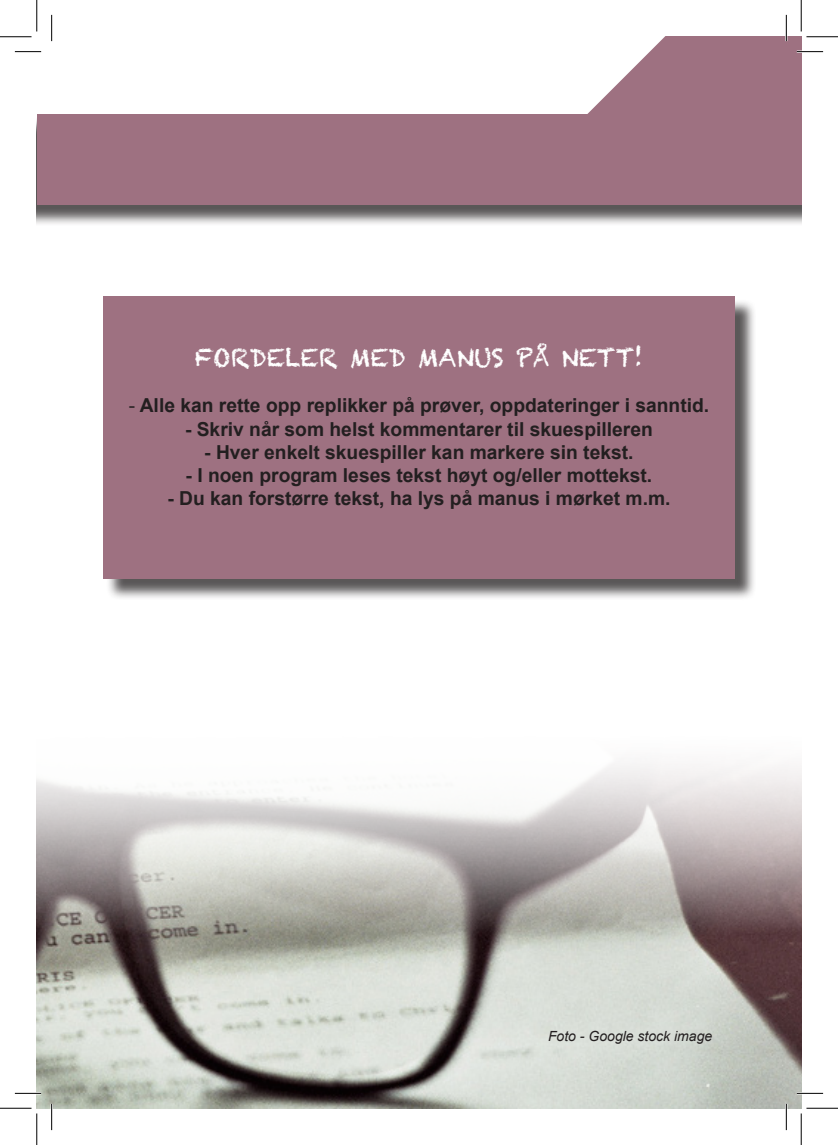
<style>
.page{position:relative;width:838px;height:1145px;background:#fff}
.page>*{position:absolute;margin:0;border:0;box-sizing:border-box;transform-origin:0 0}
.t1{font:24.5px "Chalkduster";color:#fff}
.t2{font:700 19.25px "Arial";color:#231f20}
.t3{font:italic 14px "Arial";color:#231f20}
.s1{font-weight:400}
</style>
<div class="page">
<div style="left:37px;top:117px;width:764px;height:109px;background:#231f20;opacity:.75"></div>
<div style="left:37px;top:114px;width:764px;height:90px;background:#9e7181"></div>
<div style="left:105px;top:299px;width:651px;height:302px;background:#231f20;opacity:.75"></div>
<div style="left:103px;top:296px;width:631px;height:283px;background:#9e7181"></div>
<img style="left:37px;top:763px;width:764px;height:345px">
<hr style="left:15px;top:1092px;width:26px;height:2px;background:#fff">
<hr style="left:796px;top:1092px;width:27px;height:2px;background:#fff">
<hr style="left:51px;top:1104px;width:2px;height:26px;background:#fff">
<hr style="left:785px;top:1104px;width:2px;height:26px;background:#fff">
<svg style="left:15px;top:51px;width:26px;height:1px"></svg>
<svg style="left:15px;top:1093px;width:26px;height:1px"></svg>
<svg style="left:796px;top:1093px;width:27px;height:1px"></svg>
<svg style="left:51px;top:15px;width:1px;height:26px"></svg>
<svg style="left:51px;top:1104px;width:1px;height:26px"></svg>
<svg style="left:587px;top:15px;width:236px;height:99px"></svg>
<svg style="left:786px;top:1104px;width:1px;height:26px"></svg>
<hr style="left:806px;top:36px;width:31px;height:2px;background:#fff">
<hr style="left:800px;top:0;width:2px;height:31px;background:#fff">
<hr style="left:0;top:36px;width:32px;height:1px;background:#000">
<hr style="left:806px;top:36px;width:31px;height:1px;background:#000">
<hr style="left:0;top:1108px;width:32px;height:1px;background:#000">
<hr style="left:806px;top:1108px;width:31px;height:1px;background:#000">
<hr style="left:36px;top:0;width:1px;height:31px;background:#000">
<hr style="left:36px;top:1113px;width:1px;height:32px;background:#000">
<hr style="left:800px;top:0;width:1px;height:31px;background:#000">
<hr style="left:800px;top:1113px;width:1px;height:32px;background:#000">
<p class="t1" style="left:195px;top:343px;width:450px">FORDELER MED MANUS PÅ NETT!</p>
<p class="t2" style="left:129px;top:393px;width:582px"><span class="s1">-</span> Alle kan rette opp replikker på prøver, oppdateringer i sanntid.</p>
<p class="t2" style="left:185px;top:416px;width:469px">- Skriv når som helst kommentarer til skuespilleren</p>
<p class="t2" style="left:204px;top:439px;width:431px">- Hver enkelt skuespiller kan markere sin tekst.</p>
<p class="t2" style="left:185px;top:462px;width:468px">- I noen program leses tekst høyt og/eller mottekst.</p>
<p class="t2" style="left:167px;top:485px;width:504px">- Du kan forstørre tekst, ha lys på manus i mørket m.m.</p>
<p class="t3" style="left:548px;top:1027px;width:166px">Foto - Google stock image</p>
</div>
